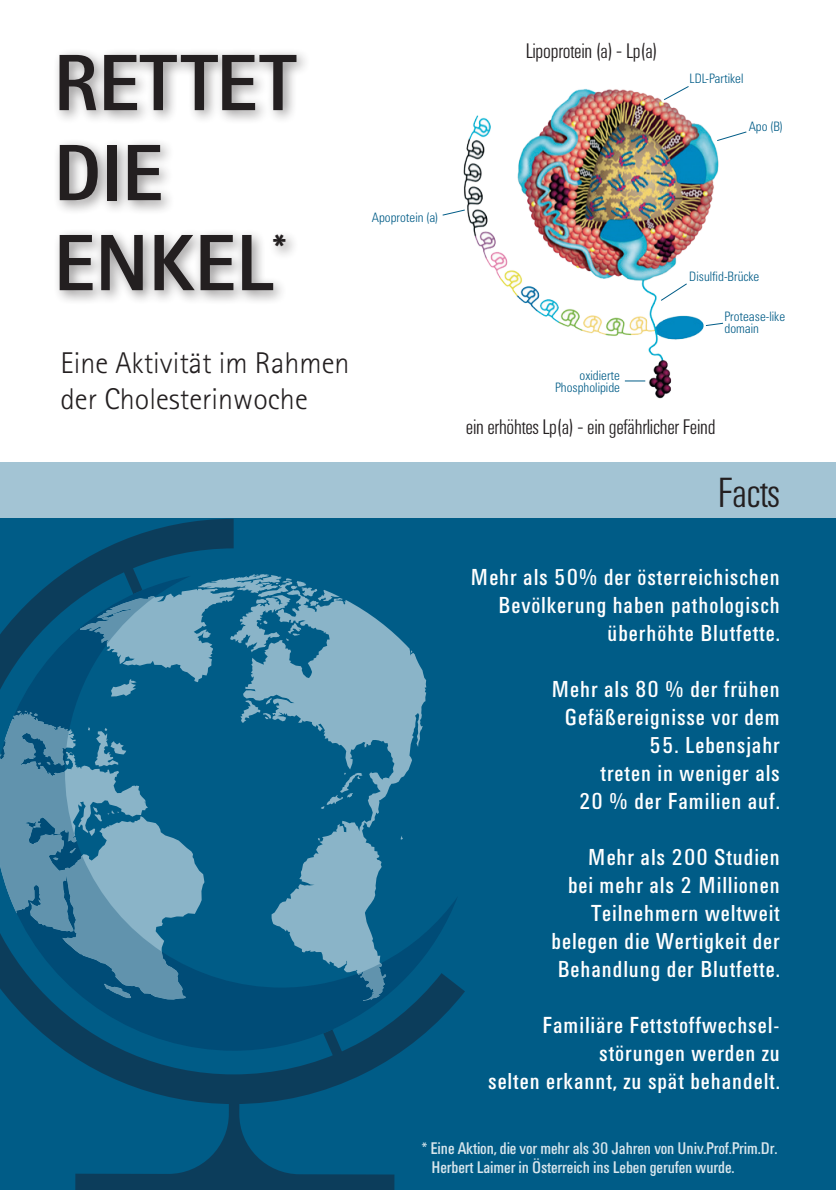
<style>
.page{position:relative;width:836px;height:1190px;background:#fff}
.page>*{position:absolute;margin:0;border:0;box-sizing:border-box;transform-origin:0 0}
.t1{font:800 80px/90px "Rotis Sans Serif";color:#231f20}
.t2{font:40px "Univers 47 Sch Mager";color:#231f20}
.t3{font:300 30px/36px "Rotis Sans Serif";color:#231f20}
.t4{font:22px/28px "Univers 57 Sch";letter-spacing:.05em;color:#fff;text-align:right}
.t5{font:20px "Univers 47 Sch Mager";color:#231f20}
.t6{font:16px/19.2px "Univers 57 Sch";color:#fff}
.t7{font:300 condensed 13px/12px "Univers S";color:#005c87}
</style>
<div class="page">
<div style="left:0;top:462px;width:836px;height:57px;background:#a3c4d4"></div>
<div style="left:0;top:519px;width:836px;height:671px;background:#005c87"></div>
<div style="left:53px;top:48px;width:258px;height:257px;background:#231f20;opacity:.5"></div>
<svg style="left:75px;top:1104px;width:319px;height:86px"></svg>
<svg style="left:125px;top:519px;width:218px;height:585px"></svg>
<svg style="left:60px;top:539px;width:405px;height:544px"></svg>
<svg style="left:0;top:576px;width:458px;height:474px"></svg>
<svg style="left:0;top:712px;width:186px;height:287px"></svg>
<svg style="left:357px;top:963px;width:29px;height:38px"></svg>
<svg style="left:80px;top:574px;width:260px;height:192px"></svg>
<svg style="left:70px;top:848px;width:6px;height:5px"></svg>
<svg style="left:53px;top:857px;width:5px;height:3px"></svg>
<svg style="left:65px;top:761px;width:4px;height:4px"></svg>
<svg style="left:17px;top:710px;width:21px;height:6px"></svg>
<svg style="left:104px;top:983px;width:27px;height:15px"></svg>
<img style="left:463px;top:89px;width:256px;height:310px">
<svg style="left:662px;top:86px;width:28px;height:15px"></svg>
<svg style="left:716px;top:131px;width:31px;height:11px"></svg>
<svg style="left:659px;top:282px;width:29px;height:20px"></svg>
<svg style="left:442px;top:209px;width:24px;height:7px"></svg>
<svg style="left:625px;top:380px;width:20px;height:1px"></svg>
<svg style="left:705px;top:322px;width:18px;height:5px"></svg>
<h1 class="t1" style="left:54px;top:37px;width:244px">RETTET<br>DIE<br>ENKEL<sup>*</sup></h1>
<h3 class="t3" style="left:60px;top:345px;width:290px">Eine Aktivität im Rahmen der Cholesterinwoche</h3>
<p class="t5" style="left:526px;top:39px;width:133px">Lipoprotein (a) - Lp(a)</p>
<p class="t7" style="left:689px;top:73px;width:55px">LDL-Partikel</p>
<p class="t7" style="left:748px;top:121px;width:36px">Apo (B)</p>
<p class="t7" style="left:372px;top:212px;width:68px">Apoprotein (a)</p>
<p class="t7" style="left:689px;top:271px;width:72px">Disulfid-Brücke</p>
<p class="t7" style="left:724px;top:310px;width:62px">Protease-like domain</p>
<p class="t7" style="left:555px;top:370px;width:66px;text-align:right">oxidierte<br>Phospholipide</p>
<p class="t5" style="left:466px;top:415px;width:251px">ein erhöhtes Lp(a) - ein gefährlicher Feind</p>
<h2 class="t2" style="left:718px;top:469px;width:63px">Facts</h2>
<p class="t4" style="left:471px;top:562px;width:310px">Mehr als 50% der österreichischen<br>Bevölkerung haben pathologisch überhöhte Blutfette.</p>
<p class="t4" style="left:552px;top:674px;width:229px;text-align:center">Mehr als 80 % der frühen<br>Gefäßereignisse vor dem</p>
<p class="t4" style="left:579px;top:730px;width:202px">55. Lebensjahr<br>treten in weniger als<br>20 % der Familien auf.</p>
<p class="t4" style="left:551px;top:842px;width:229px">Mehr als 200 Studien<br>bei mehr als 2 Millionen<br>Teilnehmern weltweit belegen die Wertigkeit der<br>Behandlung der Blutfette.</p>
<p class="t4" style="left:488px;top:1010px;width:293px">Familiäre Fettstoffwechsel&shy;störungen werden zu<br>selten erkannt, zu spät behandelt.</p>
<p class="t6" style="left:431px;top:1138px;width:347px;text-indent:-10px">* Eine Aktion, die vor mehr als 30 Jahren von Univ.Prof.Prim.Dr.<br>Herbert Laimer in Österreich ins Leben gerufen wurde.</p>
</div>
